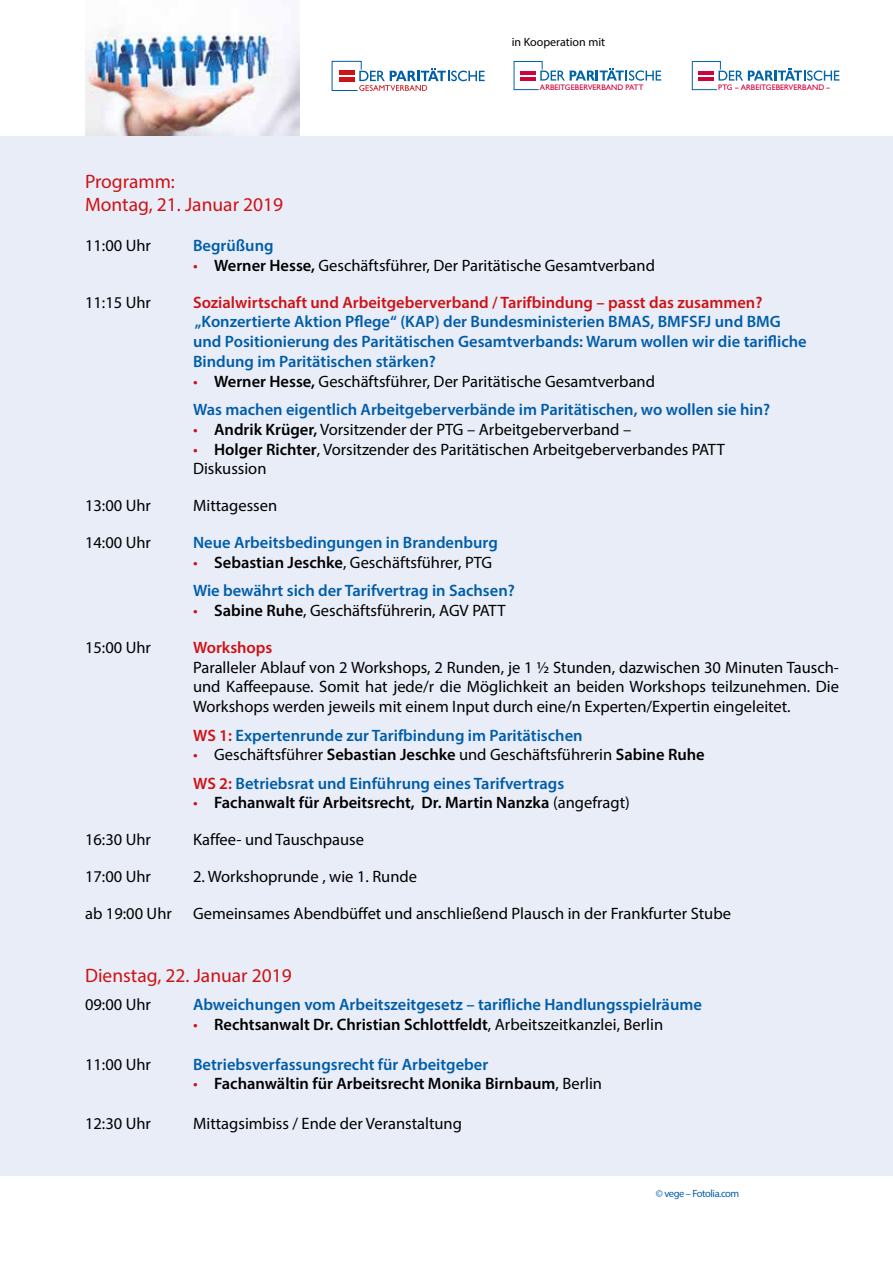
<style>
.page{position:relative;width:893px;height:1263px;background:#fff}
.page>*{position:absolute;margin:0;border:0;box-sizing:border-box;transform-origin:0 0}
.t1{font:19.5px/23.4px "Myriad Pro";color:#cd1316}
.t2{font:16.5px/19.8px "Myriad Pro";color:#000}
.t3{font:600 16.5px/28.3px "Myriad Pro";color:#005da9}
.t4{font:600 16.5px "Myriad Pro";color:#000}
.t5{font:600 16.5px "Myriad Pro";color:#cd1316}
.t6{font:12px "Myriad Pro";color:#000}
.t7{font:10.5px "Myriad Pro";letter-spacing:-.04em;color:#005da9}
.t8{font:500 8.25px "Chantilly";color:#d0043c}
.s1{color:#cd1316}
.s2{font-weight:600}
.s3{font-weight:400;color:#cd1316}
.s4{color:#000}
.s5{font-weight:400;color:#000}
.s6{font-weight:400}
</style>
<div class="page">
<img style="left:85px;top:31px;width:214px;height:105px">
<div style="left:0;top:136px;width:893px;height:1039px;background:#e9edf8"></div>
<svg style="left:332px;top:61px;width:153px;height:30px"></svg>
<svg style="left:513px;top:61px;width:148px;height:29px"></svg>
<svg style="left:692px;top:61px;width:147px;height:29px"></svg>
<p class="t6" style="left:512px;top:35px;width:95px">in Kooperation mit</p>
<p class="t8" style="left:540px;top:83px;width:105px">ARBEITGEBERVERBAND PATT</p>
<p class="t8" style="left:718px;top:83px;width:114px">PTG – ARBEITGEBERVERBAND –</p>
<p class="t1" style="left:85px;top:169px;width:200px">Programm:<br>Montag, 21. Januar 2019</p>
<p class="t2" style="left:85px;top:235px;width:67px">11:00 Uhr</p>
<p class="t3" style="left:193px;top:231px;width:82px">Begrüßung</p>
<p class="t2" style="left:193px;top:255px;width:463px"><span class="s1">•</span> <span class="s2">Werner Hesse,</span> Geschäftsführer, Der Paritätische Gesamtverband</p>
<p class="t2" style="left:85px;top:292px;width:67px">11:15 Uhr</p>
<p class="t5" style="left:193px;top:291px;width:571px">Sozialwirtschaft und Arbeitgeberverband / Tarifbindung – passt das zusammen?</p>
<p class="t3" style="left:193px;top:311px;width:615px;line-height:19.8px">„Konzertierte Aktion Pflege“ (KAP) der Bundesministerien BMAS, BMFSFJ und BMG und Positionierung des Paritätischen Gesamtverbands: Warum wollen wir die tarifliche<br>Bindung im Paritätischen stärken?</p>
<p class="t3" style="left:193px;top:367px;width:579px"><span class="s3">•</span> <span class="s4">Werner Hesse,</span> <span class="s5">Geschäftsführer, Der Paritätische Gesamtverband<br></span>Was machen eigentlich Arbeitgeberverbände im Paritätischen, wo wollen sie hin?</p>
<p class="t2" style="left:193px;top:419px;width:440px"><span class="s1">•</span> <span class="s2">Andrik Krüger,</span> Vorsitzender der PTG – Arbeitgeberverband –</p>
<p class="t2" style="left:193px;top:439px;width:533px"><span class="s1">•</span> <span class="s2">Holger Richter</span>, Vorsitzender des Paritätischen Arbeitgeberverbandes PATT<br>Diskussion</p>
<p class="t2" style="left:85px;top:496px;width:67px">13:00 Uhr</p>
<p class="t2" style="left:193px;top:496px;width:86px">Mittagessen</p>
<p class="t2" style="left:85px;top:532px;width:67px">14:00 Uhr</p>
<p class="t3" style="left:193px;top:528px;width:306px">Neue Arbeitsbedingungen in Brandenburg</p>
<p class="t3" style="left:193px;top:548px;width:323px"><span class="s3">•</span> <span class="s4">Sebastian Jeschke</span><span class="s5">, Geschäftsführer, PTG<br></span>Wie bewährt sich der Tarifvertrag in Sachsen?</p>
<p class="t2" style="left:193px;top:600px;width:314px"><span class="s1">•</span> <span class="s2">Sabine Ruhe</span>, Geschäftsführerin, AGV PATT</p>
<p class="t2" style="left:85px;top:637px;width:67px">15:00 Uhr</p>
<p class="t5" style="left:193px;top:637px;width:81px">Workshops</p>
<p class="t2" style="left:193px;top:657px;width:647px;text-align:justify">Paralleler Ablauf von 2 Workshops, 2 Runden, je 1 ½ Stunden, dazwischen 30 Minuten Tausch&shy;und Kaffeepause. Somit hat jede/r die Möglichkeit an beiden Workshops teilzunehmen. Die Workshops werden jeweils mit einem Input durch eine/n Experten/Expertin eingeleitet.</p>
<p class="t3" style="left:193px;top:720px;width:391px"><span class="s1">WS 1:</span> Expertenrunde zur Tarifbindung im Paritätischen</p>
<p class="t3" style="left:193px;top:740px;width:513px"><span class="s3">•</span> <span class="s5">Geschäftsführer</span> <span class="s4">Sebastian Jeschke</span> <span class="s5">und Geschäftsführerin</span> <span class="s4">Sabine Ruhe<br></span><span class="s1">WS 2:</span> Betriebsrat und Einführung eines Tarifvertrags</p>
<p class="t4" style="left:193px;top:792px;width:438px"><span class="s3">•</span> Fachanwalt für Arbeitsrecht, Dr. Martin Nanzka <span class="s6">(angefragt)</span></p>
<p class="t2" style="left:85px;top:829px;width:67px">16:30 Uhr</p>
<p class="t2" style="left:193px;top:829px;width:173px">Kaffee- und Tauschpause</p>
<p class="t2" style="left:85px;top:866px;width:67px">17:00 Uhr</p>
<p class="t2" style="left:193px;top:866px;width:226px">2. Workshoprunde , wie 1. Runde</p>
<p class="t2" style="left:85px;top:903px;width:88px">ab 19:00 Uhr</p>
<p class="t2" style="left:193px;top:903px;width:539px">Gemeinsames Abendbüffet und anschließend Plausch in der Frankfurter Stube</p>
<p class="t1" style="left:85px;top:963px;width:208px">Dienstag, 22. Januar 2019</p>
<p class="t2" style="left:85px;top:994px;width:67px">09:00 Uhr</p>
<p class="t3" style="left:193px;top:990px;width:510px">Abweichungen vom Arbeitszeitgesetz – tarifliche Handlungsspielräume</p>
<p class="t4" style="left:193px;top:1014px;width:472px"><span class="s3">•</span> Rechtsanwalt Dr. Christian Schlottfeldt<span class="s6">, Arbeitszeitkanzlei, Berlin</span></p>
<p class="t2" style="left:85px;top:1054px;width:67px">11:00 Uhr</p>
<p class="t3" style="left:193px;top:1049px;width:297px">Betriebsverfassungsrecht für Arbeitgeber</p>
<p class="t4" style="left:193px;top:1073px;width:410px"><span class="s3">•</span> Fachanwältin für Arbeitsrecht Monika Birnbaum<span class="s6">, Berlin</span></p>
<p class="t2" style="left:85px;top:1113px;width:67px">12:30 Uhr</p>
<p class="t2" style="left:193px;top:1113px;width:270px">Mittagsimbiss / Ende der Veranstaltung</p>
<p class="t7" style="left:656px;top:1187px;width:85px">© vege – Fotolia.com</p>
</div>
